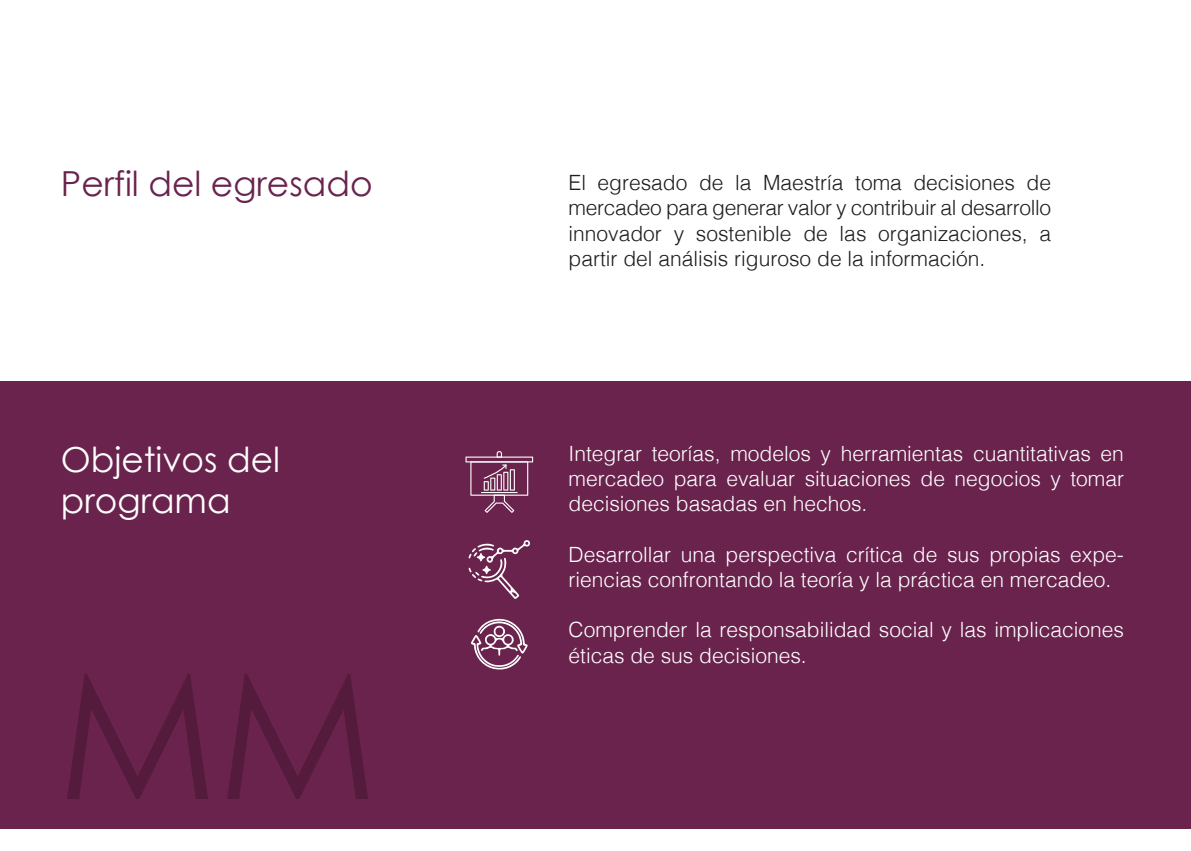
<style>
.page{position:relative;width:1191px;height:851px;background:#fff}
.page>*{position:absolute;margin:0;border:0;box-sizing:border-box;transform-origin:0 0}
.t1{font:174.15px "Century Gothic";color:#541b3c}
.t2{font:34.5px/41.4px "Century Gothic";color:#fff}
.t3{font:34.5px "Century Gothic";color:#6a234d}
.t4{font:300 21px/25.2px "Helvetica";color:#fff}
.t5{font:300 21px/25.2px "Helvetica";color:#1d1d1b;text-align:justify}
</style>
<div class="page">
<div style="left:0;top:381px;width:1191px;height:447px;background:#6a234d"></div>
<svg style="left:471px;top:618px;width:57px;height:51px"></svg>
<svg style="left:468px;top:540px;width:62px;height:59px"></svg>
<svg style="left:465px;top:451px;width:68px;height:62px"></svg>
<h2 class="t3" style="left:61px;top:159px;width:313px">Perfil del egresado</h2>
<p class="t5" style="left:568px;top:168px;width:484px">El egresado de la Maestría toma decisiones de mercadeo para generar valor y contribuir al desarrollo innovador y sostenible de las organizaciones, a partir del análisis riguroso de la información.</p>
<h2 class="t2" style="left:61px;top:438px;width:221px">Objetivos del programa</h2>
<p class="t4" style="left:568px;top:439px;width:557px;text-align:justify">Integrar teorías, modelos y herramientas cuantitativas en mercadeo para evaluar situaciones de negocios y tomar decisiones basadas en hechos.</p>
<p class="t4" style="left:568px;top:540px;width:557px">Desarrollar una perspectiva crítica de sus propias expe&shy;riencias confrontando la teoría y la práctica en mercadeo.</p>
<p class="t4" style="left:568px;top:615px;width:557px">Comprender la responsabilidad social y las implicaciones éticas de sus decisiones.</p>
<h1 class="t1" style="left:57px;top:614px;width:322px">MM</h1>
</div>
